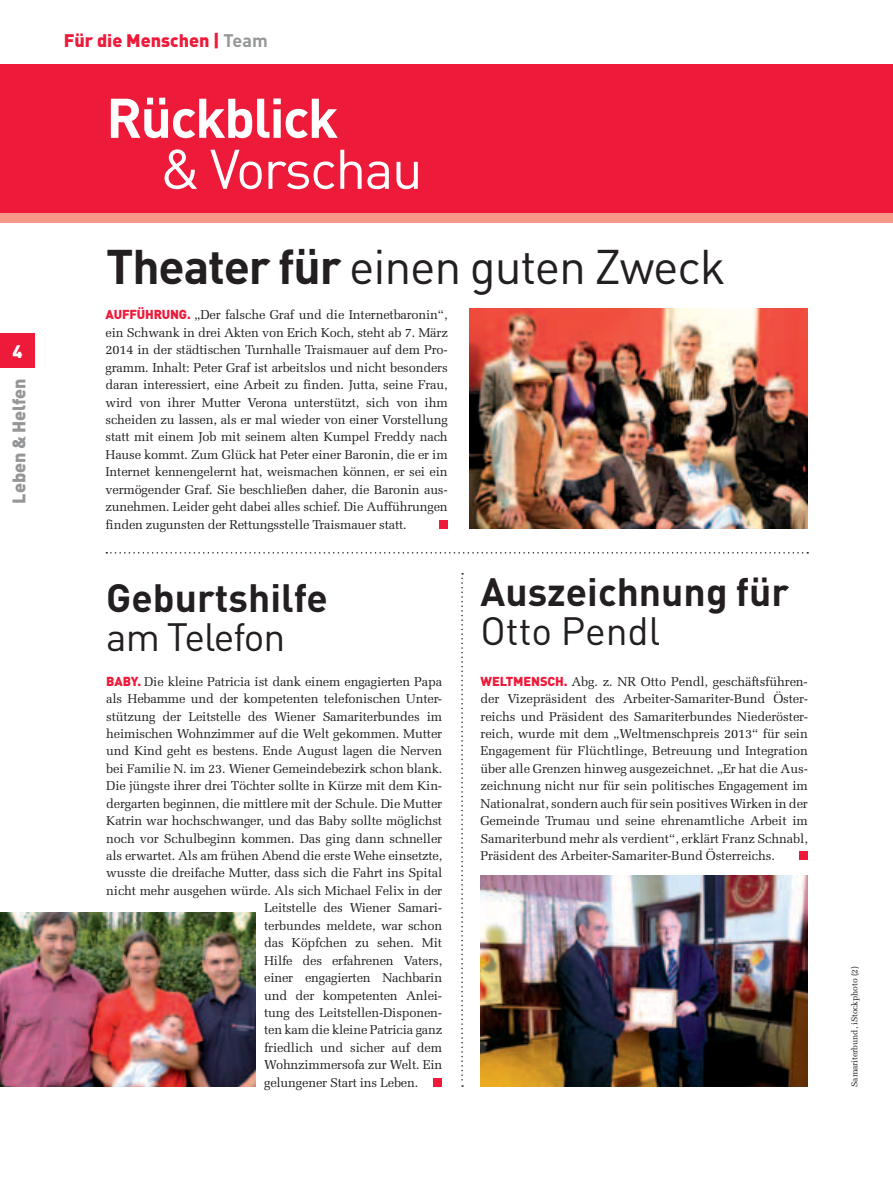
<style>
.page{position:relative;width:893px;height:1191px;background:#fff}
.page>*{position:absolute;margin:0;border:0;box-sizing:border-box;transform-origin:0 0}
.t1{font:700 54.9px "DIN";letter-spacing:-.03em;color:#fff}
.t2{font:54.9px "DIN";letter-spacing:-.03em;color:#fff}
.t3{font:48px "DIN";letter-spacing:-.025em;color:#231f20}
.t4{font:700 39px "DIN";color:#231f20}
.t5{font:39px "DIN";letter-spacing:-.015em;color:#231f20}
.t6{font:900 18px "DIN";color:#ed1a3a}
.t7{font:900 18px "DIN";letter-spacing:-.005em;color:#949698}
.t8{font:900 18px "DIN";color:#fff}
.t9{font:12.9px/17.4px "Melior";letter-spacing:-.015em;color:#231f20;text-align:justify}
.t10{font:8.55px "Melior";letter-spacing:-.01em;color:#231f20}
.s1{font-weight:700;color:#949698}
.s2{font-weight:700}
.s3{font-family:"DIN";font-weight:900;color:#ed1a3a}
</style>
<div class="page">
<div style="left:0;top:213px;width:893px;height:10px;background:#f69788"></div>
<div style="left:0;top:64px;width:893px;height:149px;background:#ed1a3a"></div>
<div style="left:0;top:333px;width:34px;height:34px;background:#ed1a3a"></div>
<div style="left:439px;top:520px;width:9px;height:9px;background:#ed1a3a"></div>
<div style="left:434px;top:1078px;width:8px;height:8px;background:#ed1a3a"></div>
<div style="left:799px;top:851px;width:9px;height:9px;background:#ed1a3a"></div>
<svg style="left:106px;top:552px;width:702px;height:1px"></svg>
<svg style="left:461px;top:573px;width:2px;height:513px"></svg>
<img style="left:480px;top:875px;width:328px;height:211px">
<img style="left:469px;top:308px;width:339px;height:221px">
<img style="left:0;top:912px;width:256px;height:174px">
<h3 class="t8" style="left:12px;top:339px;width:12px">4</h3>
<h3 class="t7" style="left:7px;top:503px;width:127px;rotate:-90deg">Leben &amp; Helfen</h3>
<h3 class="t6" style="left:64px;top:28px;width:206px">Für die Menschen | <span class="s1">Team</span></h3>
<h1 class="t1" style="left:106px;top:82px;width:234px">Rückblick</h1>
<h1 class="t2" style="left:160px;top:135px;width:264px">&amp; Vorschau</h1>
<h2 class="t3" style="left:106px;top:237px;width:621px"><span class="s2">Theater für</span> einen guten Zweck</h2>
<p class="t9" style="left:106px;top:306px;width:344px"><span class="s3">AUFFÜHRUNG.</span> „Der falsche Graf und die Internetbaronin“, ein Schwank in drei Akten von Erich Koch, steht ab 7. März 2014 in der städtischen Turnhalle Traismauer auf dem Pro&shy;gramm. Inhalt: Peter Graf ist arbeitslos und nicht besonders daran interessiert, eine Arbeit zu finden. Jutta, seine Frau, wird von ihrer Mutter Verona unterstützt, sich von ihm scheiden zu lassen, als er mal wieder von einer Vorstellung statt mit einem Job mit seinem alten Kumpel Freddy nach Hause kommt. Zum Glück hat Peter einer Baronin, die er im Internet kennengelernt hat, weismachen können, er sei ein vermögender Graf. Sie beschließen daher, die Baronin aus&shy;zunehmen. Leider geht dabei alles schief. Die Aufführungen finden zugunsten der Rettungsstelle Traismauer statt.</p>
<h3 class="t4" style="left:106px;top:572px;width:223px">Geburtshilfe</h3>
<h3 class="t5" style="left:106px;top:612px;width:181px">am Telefon</h3>
<p class="t9" style="left:106px;top:672px;width:337px"><span class="s3">BABY.</span> Die kleine Patricia ist dank einem engagierten Papa</p>
<p class="t9" style="left:106px;top:690px;width:337px">als Hebamme und der kompetenten telefonischen Unter-</p>
<p class="t9" style="left:106px;top:707px;width:337px">stützung der Leitstelle des Wiener Samariterbundes im</p>
<p class="t9" style="left:106px;top:724px;width:337px">heimischen Wohnzimmer auf die Welt gekommen. Mutter</p>
<p class="t9" style="left:106px;top:742px;width:337px">und Kind geht es bestens. Ende August lagen die Nerven</p>
<p class="t9" style="left:106px;top:759px;width:337px">bei Familie N. im 23. Wiener Gemeindebezirk schon blank.</p>
<p class="t9" style="left:106px;top:777px;width:337px">Die jüngste ihrer drei Töchter sollte in Kürze mit dem Kin-</p>
<p class="t9" style="left:106px;top:794px;width:337px">dergarten beginnen, die mittlere mit der Schule. Die Mutter</p>
<p class="t9" style="left:106px;top:812px;width:337px">Katrin war hochschwanger, und das Baby sollte möglichst</p>
<p class="t9" style="left:106px;top:829px;width:337px">noch vor Schulbeginn kommen. Das ging dann schneller</p>
<p class="t9" style="left:106px;top:846px;width:337px">als erwartet. Als am frühen Abend die erste Wehe einsetzte,</p>
<p class="t9" style="left:106px;top:864px;width:337px">wusste die dreifache Mutter, dass sich die Fahrt ins Spital</p>
<p class="t9" style="left:106px;top:881px;width:337px">nicht mehr ausgehen würde. Als sich Michael Felix in der</p>
<p class="t9" style="left:264px;top:899px;width:180px">Leitstelle des Wiener Samari-</p>
<p class="t9" style="left:264px;top:916px;width:180px">terbundes meldete, war schon</p>
<p class="t9" style="left:264px;top:934px;width:180px">das Köpfchen zu sehen. Mit</p>
<p class="t9" style="left:264px;top:951px;width:180px">Hilfe des erfahrenen Vaters,</p>
<p class="t9" style="left:264px;top:968px;width:180px">einer engagierten Nachbarin</p>
<p class="t9" style="left:264px;top:986px;width:180px">und der kompetenten Anlei-</p>
<p class="t9" style="left:264px;top:1003px;width:180px">tung des Leitstellen-Disponen-</p>
<p class="t9" style="left:264px;top:1021px;width:180px">ten kam die kleine Patricia ganz</p>
<p class="t9" style="left:264px;top:1038px;width:180px">friedlich und sicher auf dem</p>
<p class="t9" style="left:264px;top:1056px;width:180px">Wohnzimmersofa zur Welt. Ein</p>
<p class="t9" style="left:264px;top:1073px;width:156px">gelungener Start ins Leben.</p>
<h3 class="t4" style="left:480px;top:566px;width:310px">Auszeichnung für</h3>
<h3 class="t5" style="left:480px;top:606px;width:181px">Otto Pendl</h3>
<p class="t9" style="left:480px;top:672px;width:329px"><span class="s3">WELTMENSCH.</span> Abg. z. NR Otto Pendl, geschäftsführen&shy;der Vizepräsident des Arbeiter-Samariter-Bund Öster&shy;reichs und Präsident des Samariterbundes Niederöster&shy;reich, wurde mit dem „Weltmenschpreis 2013“ für sein Engagement für Flüchtlinge, Betreuung und Integration über alle Grenzen hinweg ausgezeichnet. „Er hat die Aus&shy;zeichnung nicht nur für sein politisches Engagement im Nationalrat, sondern auch für sein positives Wirken in der Gemeinde Trumau und seine ehrenamtliche Arbeit im Samariterbund mehr als verdient“, erklärt Franz Schnabl, Präsident des Arbeiter-Samariter-Bund Österreichs.</p>
<p class="t10" style="left:849px;top:1086px;width:122px;rotate:-90deg">Samariterbund, iStockphoto (2)</p>
</div>
